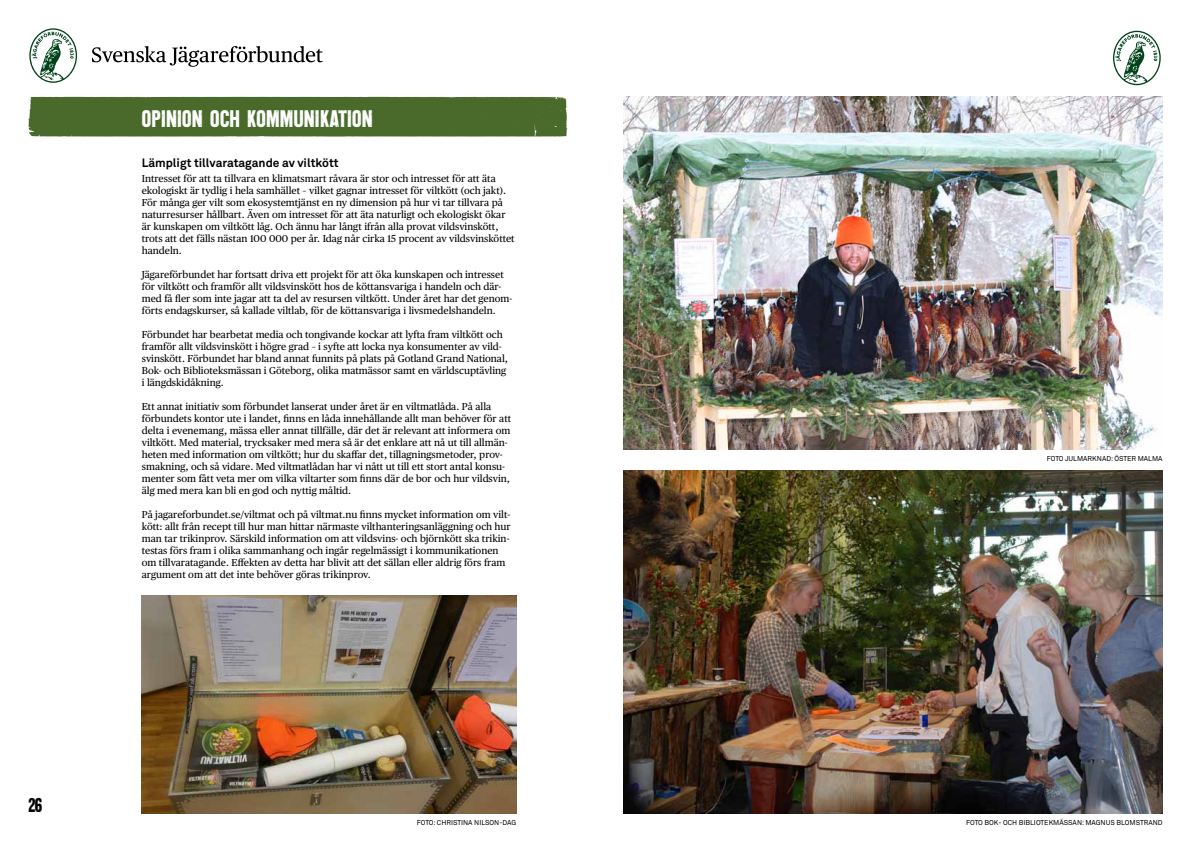
<style>
.page{position:relative;width:1191px;height:842px;background:#fff}
.page>*{position:absolute;margin:0;border:0;box-sizing:border-box;transform-origin:0 0}
.t1{font:700 24px "Endure";letter-spacing:.03em;color:#fff}
.t2{font:700 20px "Endure";color:#000}
.t3{font:700 12px "Akkurat Std";color:#000}
.t4{font:10px/12px "Publico Text";color:#000}
.t5{font:7px "Akkurat Std";color:#000}
</style>
<div class="page">
<svg style="left:1113px;top:31px;width:47px;height:54px"></svg>
<svg style="left:29px;top:28px;width:48px;height:55px"></svg>
<svg style="left:92px;top:46px;width:230px;height:21px"></svg>
<div style="left:28px;top:97px;width:540px;height:40px;background:#496a2b"></div>
<img style="left:142px;top:595px;width:374px;height:219px">
<img style="left:624px;top:97px;width:538px;height:352px">
<img style="left:624px;top:471px;width:538px;height:343px">
<h2 class="t2" style="left:28px;top:794px;width:16px">26</h2>
<h1 class="t1" style="left:142px;top:105px;width:232px">OPINION OCH KOMMUNIKATION</h1>
<p class="t3" style="left:142px;top:155px;width:198px">Lämpligt tillvaratagande av viltkött</p>
<p class="t4" style="left:142px;top:172px;width:374px">Intresset för att ta tillvara en klimatsmart råvara är stor och intresset för att äta ekologiskt är tydlig i hela samhället – vilket gagnar intresset för viltkött (och jakt).<br>För många ger vilt som ekosystemtjänst en ny dimension på hur vi tar tillvara på naturresurser hållbart. Även om intresset för att äta naturligt och ekologiskt ökar är kunskapen om viltkött låg. Och ännu har långt ifrån alla provat vildsvinskött, trots att det fälls nästan 100 000 per år. Idag når cirka 15 procent av vildsvinsköttet handeln.</p>
<p class="t4" style="left:142px;top:268px;width:372px">Jägareförbundet har fortsatt driva ett projekt för att öka kunskapen och intresset för viltkött och framför allt vildsvinskött hos de köttansvariga i handeln och där&shy;med få fler som inte jagar att ta del av resursen viltkött. Under året har det genom&shy;förts endagskurser, så kallade viltlab, för de köttansvariga i livsmedelshandeln.</p>
<p class="t4" style="left:142px;top:328px;width:368px">Förbundet har bearbetat media och tongivande kockar att lyfta fram viltkött och framför allt vildsvinskött i högre grad – i syfte att locka nya konsumenter av vild&shy;svinskött. Förbundet har bland annat funnits på plats på Gotland Grand National, Bok- och Biblioteksmässan i Göteborg, olika matmässor samt en världscuptävling i längdskidåkning.</p>
<p class="t4" style="left:142px;top:400px;width:371px">Ett annat initiativ som förbundet lanserat under året är en viltmatlåda. På alla förbundets kontor ute i landet, finns en låda innehållande allt man behöver för att delta i evenemang, mässa eller annat tillfälle, där det är relevant att informera om viltkött. Med material, trycksaker med mera så är det enklare att nå ut till allmän&shy;heten med information om viltkött; hur du skaffar det, tillagningsmetoder, prov&shy;smakning, och så vidare. Med viltmatlådan har vi nått ut till ett stort antal konsu&shy;menter som fått veta mer om vilka viltarter som finns där de bor och hur vildsvin, älg med mera kan bli en god och nyttig måltid.</p>
<p class="t4" style="left:142px;top:508px;width:370px">På jagareforbundet.se/viltmat och på viltmat.nu finns mycket information om vilt&shy;kött: allt från recept till hur man hittar närmaste vilthanteringsanläggning och hur man tar trikinprov. Särskild information om att vildsvins- och björnkött ska trikin&shy;testas förs fram i olika sammanhang och ingår regelmässigt i kommunikationen om tillvaratagande. Effekten av detta har blivit att det sällan eller aldrig förs fram argument om att det inte behöver göras trikinprov.</p>
<p class="t5" style="left:1046px;top:454px;width:117px">FOTO J ULMARKNAD: ÖSTER MALMA</p>
<p class="t5" style="left:417px;top:818px;width:101px">FOTO: CHRISTINA N ILSON-DAG</p>
<p class="t5" style="left:966px;top:818px;width:93px">FOTO BOK- OCH BIBLIOTEKMÄSS</p>
<p class="t5" style="left:1072px;top:818px;width:91px">AN: MAGNUS BLOMSTRAND</p>
</div>
